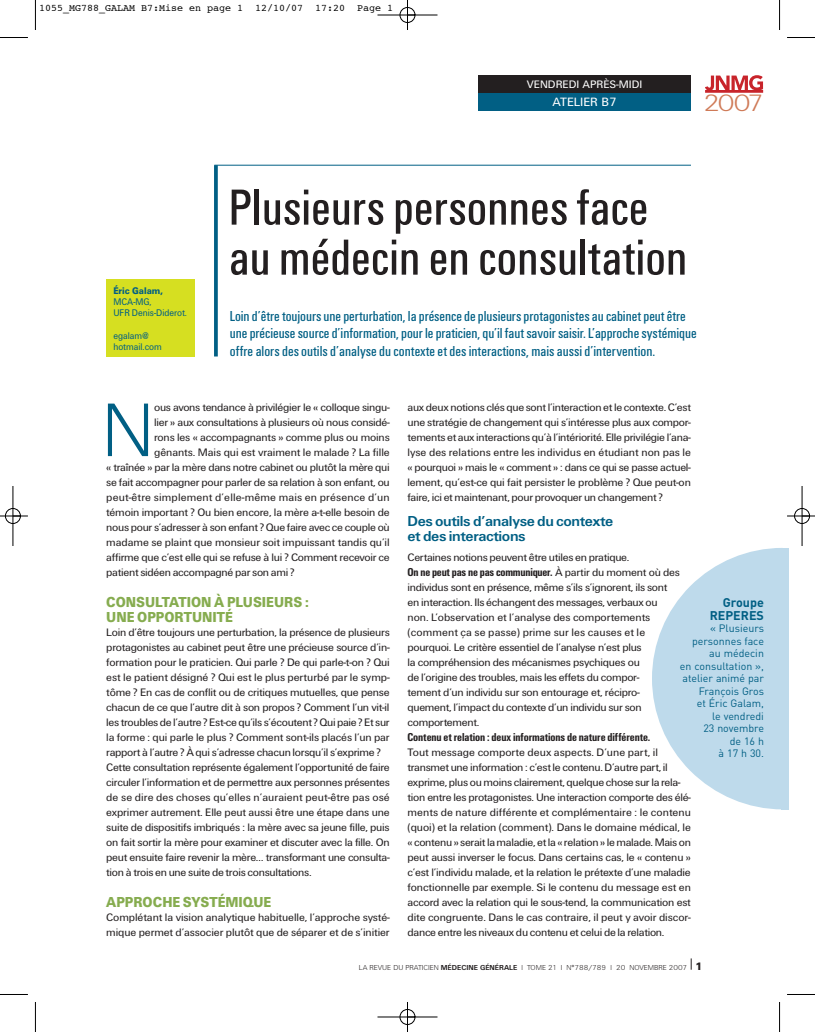
<style>
.page{position:relative;width:815px;height:1032px;background:#fff}
.page>*{position:absolute;margin:0;border:0;box-sizing:border-box;transform-origin:0 0}
.t1{font:300 78.75px "Unitus T";color:#015f84}
.t2{font:condensed 52.5px/50px "Unitus T";color:#231f20}
.t3{font:300 24.62px "Unitus T";color:#cf7a57;scale:1.14 1}
.t4{font:condensed 15px/17.5px "Unitus T";letter-spacing:-.005em;color:#015f84}
.t5{font:900 15px/15px "Unitus T";color:#86ac4f;scale:.9 1}
.t6{font:700 15px/15px "Unitus T";letter-spacing:-.025em;color:#015f84}
.t7{font:700 12.5px/12.5px "DIN";color:#015f84;text-align:right}
.t8{font:12.5px "Unitus T";color:#fff}
.t9{font:700 condensed 11.88px "Unitus T";letter-spacing:-.01em;color:#231f20}
.t10{font:11.25px/15px "Unitus T";letter-spacing:-.025em;color:#231f20}
.t11{font:11.25px "Unitus T";letter-spacing:-.005em;color:#231f20}
.t12{font:11.25px "Unitus T";letter-spacing:.015em;color:#231f20}
.t13{font:11.25px "Unitus T";color:#fff}
.t14{font:10.62px/12.5px "DIN";color:#015f84;text-align:right}
.t15{font:10px "Courier";color:#000}
.t16{font:10px/11.2px "Unitus T";color:#015f84;scale:.9 1}
.t17{font:900 10px "Unitus T";color:#015f84;scale:.9 1}
.t18{font:300 7.5px "Unitus T";color:#231f20}
.s1{font-weight:400;font-stretch:normal;font-size:11.25px}
.s2{font-weight:700}
.s3{font-weight:900;font-size:11.25px}
</style>
<div class="page">
<svg style="left:214px;top:166px;width:4px;height:190px"></svg>
<hr style="left:214px;top:165px;width:477px;height:1px;background:#015f84">
<div style="left:106px;top:280px;width:89px;height:77px;background:#d6df21"></div>
<svg style="left:652px;top:548px;width:129px;height:261px;fill:#bedaeb"></svg>
<svg style="left:705px;top:75px;width:58px;height:15px"></svg>
<hr style="left:705px;top:90px;width:58px;height:3px;background:#c8242b">
<div style="left:478px;top:75px;width:213px;height:18px;background:#231f20"></div>
<div style="left:478px;top:93px;width:213px;height:18px;background:#015f84"></div>
<div style="left:781px;top:548px;width:7px;height:261px;background:#bedaeb"></div>
<hr style="left:35px;top:0;width:1px;height:30px;background:#000">
<svg style="left:0;top:37px;width:28px;height:1px"></svg>
<hr style="left:779px;top:0;width:1px;height:30px;background:#000">
<svg style="left:787px;top:37px;width:28px;height:1px"></svg>
<hr style="left:35px;top:1002px;width:1px;height:30px;background:#000">
<svg style="left:0;top:994px;width:28px;height:1px"></svg>
<hr style="left:779px;top:1002px;width:1px;height:30px;background:#000">
<svg style="left:787px;top:994px;width:28px;height:1px"></svg>
<div style="left:400px;top:1009px;width:15px;height:16px;border:1px solid #fff;border-radius:50%"></div>
<hr style="left:377px;top:15px;width:60px;height:1px;background:#000">
<hr style="left:377px;top:1016px;width:60px;height:1px;background:#000">
<hr style="left:13px;top:486px;width:1px;height:60px;background:#000">
<hr style="left:802px;top:486px;width:1px;height:60px;background:#000">
<hr style="left:407px;top:0;width:1px;height:30px;background:#000">
<hr style="left:407px;top:1002px;width:1px;height:30px;background:#000">
<svg style="left:0;top:516px;width:28px;height:1px"></svg>
<svg style="left:787px;top:516px;width:28px;height:1px"></svg>
<div style="left:400px;top:7px;width:15px;height:16px;border:1px solid #000;border-radius:50%"></div>
<div style="left:400px;top:1009px;width:15px;height:15px;border:1px solid #000;border-radius:50%"></div>
<div style="left:5px;top:508px;width:16px;height:16px;border:1px solid #000;border-radius:50%"></div>
<div style="left:794px;top:508px;width:16px;height:16px;border:1px solid #000;border-radius:50%"></div>
<p class="t15" style="left:39px;top:4px;width:356px">1055_MG788_GALAM B7:Mise en page 1 12/10/07 17:20 Page 1</p>
<p class="t13" style="left:527px;top:81px;width:117px">VENDREDI APRÈS-MIDI</p>
<p class="t8" style="left:553px;top:98px;width:66px">ATELIER B7</p>
<h3 class="t3" style="left:703px;top:95px;width:55px">2007</h3>
<p class="t17" style="left:113px;top:287px;width:57px">Éric Galam,</p>
<p class="t16" style="left:113px;top:297px;width:83px">MCA-MG,<br>UFR Denis-Diderot.</p>
<p class="t16" style="left:113px;top:331px;width:55px">egalam@ hotmail.com</p>
<h2 class="t2" style="left:229px;top:187px;width:460px">Plusieurs personnes face au médecin en consultation</h2>
<p class="t4" style="left:230px;top:308px;width:468px">Loin d’être toujours une perturbation, la présence de plusieurs protagonistes au cabinet peut être une précieuse source d’information, pour le praticien, qu’il faut savoir saisir. L’approche systémique offre alors des outils d’analyse du contexte et des interactions, mais aussi d’intervention.</p>
<h1 class="t1" style="left:101px;top:404px;width:55px">N</h1>
<p class="t10" style="left:154px;top:401px;width:237px">ous avons tendance à privilégier le « colloque singu-</p>
<p class="t10" style="left:154px;top:416px;width:237px">lier » aux consultations à plusieurs où nous considé-</p>
<p class="t10" style="left:154px;top:431px;width:237px">rons les « accompagnants » comme plus ou moins</p>
<p class="t11" style="left:154px;top:448px;width:237px">gênants. Mais qui est vraiment le malade ? La fille</p>
<p class="t10" style="left:106px;top:461px;width:285px">« traînée » par la mère dans notre cabinet ou plutôt la mère qui</p>
<p class="t10" style="left:106px;top:476px;width:285px">se fait accompagner pour parler de sa relation à son enfant, ou</p>
<p class="t12" style="left:106px;top:493px;width:285px">peut-être simplement d’elle-même mais en présence d’un</p>
<p class="t10" style="left:106px;top:506px;width:285px">témoin important ? Ou bien encore, la mère a-t-elle besoin de</p>
<p class="t10" style="left:106px;top:521px;width:285px">nous pour s’adresser à son enfant ? Que faire avec ce couple où</p>
<p class="t11" style="left:106px;top:538px;width:285px">madame se plaint que monsieur soit impuissant tandis qu’il</p>
<p class="t10" style="left:106px;top:551px;width:285px">affirme que c’est elle qui se refuse à lui ? Comment recevoir ce</p>
<p class="t10" style="left:106px;top:566px;width:190px">patient sidéen accompagné par son ami ?</p>
<h3 class="t5" style="left:106px;top:596px;width:227px">CONSULTATION À PLUSIEURS :<br>UNE OPPORTUNITÉ</h3>
<p class="t10" style="left:106px;top:626px;width:285px">Loin d’être toujours une perturbation, la présence de plusieurs protagonistes au cabinet peut être une précieuse source d’in&shy;formation pour le praticien. Qui parle ? De qui parle-t-on ? Qui est le patient désigné ? Qui est le plus perturbé par le symp&shy;tôme ? En cas de conflit ou de critiques mutuelles, que pense chacun de ce que l’autre dit à son propos ? Comment l’un vit-il les troubles de l’autre ? Est-ce qu’ils s’écoutent ? Qui paie ? Et sur la forme : qui parle le plus ? Comment sont-ils placés l’un par rapport à l’autre ? À qui s’adresse chacun lorsqu’il s’exprime ?<br>Cette consultation représente également l’opportunité de faire circuler l’information et de permettre aux personnes présentes de se dire des choses qu’elles n’auraient peut-être pas osé exprimer autrement. Elle peut aussi être une étape dans une suite de dispositifs imbriqués : la mère avec sa jeune fille, puis on fait sortir la mère pour examiner et discuter avec la fille. On peut ensuite faire revenir la mère… transformant une consulta&shy;tion à trois en une suite de trois consultations.</p>
<h3 class="t5" style="left:106px;top:896px;width:185px">APPROCHE SYSTÉMIQUE</h3>
<p class="t10" style="left:106px;top:911px;width:285px">Complétant la vision analytique habituelle, l’approche systé&shy;mique permet d’associer plutôt que de séparer et de s’initier</p>
<p class="t10" style="left:407px;top:401px;width:285px;text-align:justify">aux deux notions clés que sont l’interaction et le contexte. C’est une stratégie de changement qui s’intéresse plus aux compor&shy;tements et aux interactions qu’à l’intériorité. Elle privilégie l’ana&shy;lyse des relations entre les individus en étudiant non pas le « pourquoi » mais le « comment » : dans ce qui se passe actuel&shy;lement, qu’est-ce qui fait persister le problème ? Que peut-on faire, ici et maintenant, pour provoquer un changement ?</p>
<h3 class="t6" style="left:407px;top:515px;width:207px">Des outils d’analyse du contexte et des interactions</h3>
<p class="t10" style="left:407px;top:551px;width:223px">Certaines notions peuvent être utiles en pratique.</p>
<p class="t9" style="left:407px;top:568px;width:274px">On ne peut pas ne pas communiquer. <span class="s1">À partir du moment où des</span></p>
<p class="t10" style="left:407px;top:581px;width:262px">individus sont en présence, même s’ils s’ignorent, ils sont en interaction. Ils échangent des messages, verbaux ou non. L’observation et l’analyse des comportements (comment ça se passe) prime sur les causes et le pourquoi. Le critère essentiel de l’analyse n’est plus<br>la compréhension des mécanismes psychiques ou<br>de l’origine des troubles, mais les effets du compor&shy;tement d’un individu sur son entourage et, récipro&shy;quement, l’impact du contexte d’un individu sur son comportement.</p>
<p class="t9" style="left:407px;top:733px;width:244px">Contenu et relation : deux informations de nature différente.</p>
<p class="t10" style="left:407px;top:746px;width:285px">Tout message comporte deux aspects. D’une part, il transmet une information : c’est le contenu. D’autre part, il exprime, plus ou moins clairement, quelque chose sur la rela&shy;tion entre les protagonistes. Une interaction comporte des élé&shy;ments de nature différente et complémentaire : le contenu (quoi) et la relation (comment). Dans le domaine médical, le « contenu » serait la maladie, et la « relation » le malade. Mais on peut aussi inverser le focus. Dans certains cas, le « contenu » c’est l’individu malade, et la relation le prétexte d’une maladie fonctionnelle par exemple. Si le contenu du message est en accord avec la relation qui le sous-tend, la communication est dite congruente. Dans le cas contraire, il peut y avoir discor&shy;dance entre les niveaux du contenu et celui de la relation.</p>
<p class="t7" style="left:710px;top:598px;width:56px">Groupe<br>REPERES</p>
<p class="t14" style="left:680px;top:623px;width:85px">« Plusieurs personnes face au médecin<br>en consultation », atelier animé par<br>François Gros<br>et Éric Galam,<br>le vendredi<br>23 novembre<br>de 16 h<br>à 17 h 30.</p>
<p class="t18" style="left:359px;top:964px;width:345px">LA REVUE DU PRATICIEN <span class="s2">MÉDECINE GÉNÉRALE</span> l TOME 21 l N°788/789 l 20 NOVEMBRE 2007 <span class="s3">1</span></p>
</div>
